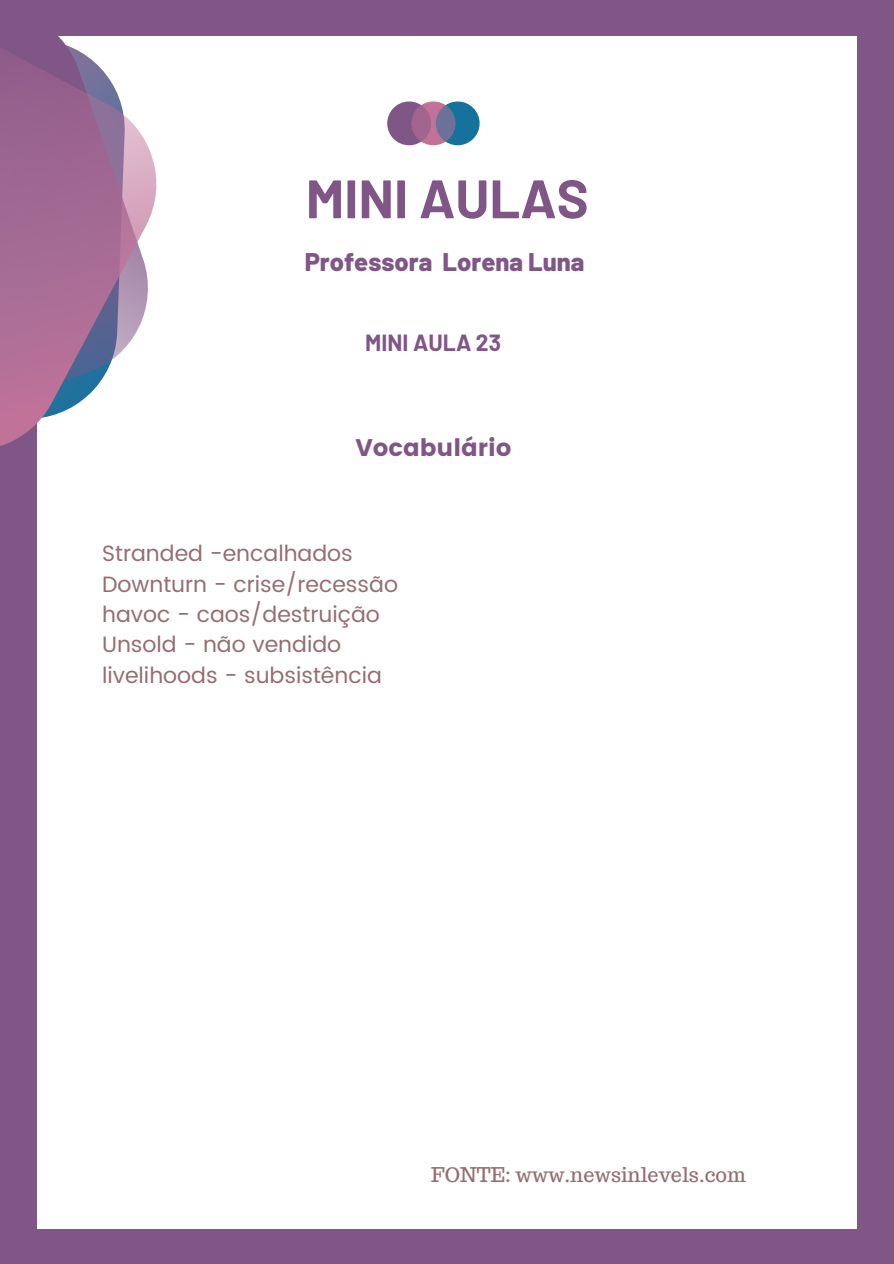
<style>
.page{position:relative;width:894px;height:1264px;background:#fff}
.page>*{position:absolute;margin:0;border:0;box-sizing:border-box;transform-origin:0 0}
.t1{font:700 54px "Barlow";color:#805686}
.t2{font:800 25.5px "Barlow";color:#805686}
.t3{font:24px "Poppins";color:#805686}
.t4{font:700 22.8px "Barlow";color:#805686}
.t5{font:22.2px "Poppins";color:#956d72}
.t6{font:19.8px "Trocchi";color:#956d72}
</style>
<div class="page">
<div style="left:0;top:0;width:893px;height:1263px;background:#805686"></div>
<div style="left:38px;top:36px;width:818px;height:1192px;background:#fff"></div>
<svg style="left:0;top:36px;width:157px;height:427px"></svg>
<div style="left:387px;top:101px;width:44px;height:44px;background:#805686;border-radius:50%"></div>
<div style="left:435px;top:101px;width:44px;height:44px;background:#16719d;border-radius:50%"></div>
<div style="left:411px;top:101px;width:44px;height:44px;background:#c07299;border-radius:50%"></div>
<svg style="left:411px;top:105px;width:20px;height:37px"></svg>
<svg style="left:435px;top:105px;width:20px;height:37px"></svg>
<p class="t1" style="left:306px;top:164px;width:284px">MINI AULAS</p>
<p class="t2" style="left:304px;top:245px;width:281px">Professora Lorena Luna</p>
<p class="t4" style="left:365px;top:328px;width:137px">MINI AULA 23</p>
<p class="t3" style="left:355px;top:434px;width:157px">Vocabulário</p>
<p class="t5" style="left:102px;top:540px;width:252px">Stranded -encalhados</p>
<p class="t5" style="left:102px;top:571px;width:297px">Downturn - crise/recessão</p>
<p class="t5" style="left:102px;top:601px;width:279px">havoc - caos/destruição</p>
<p class="t5" style="left:102px;top:631px;width:240px">Unsold - não vendido</p>
<p class="t5" style="left:102px;top:662px;width:281px">livelihoods - subsistência</p>
<p class="t6" style="left:431px;top:1161px;width:316px">FONTE: www.newsinlevels.com</p>
</div>
